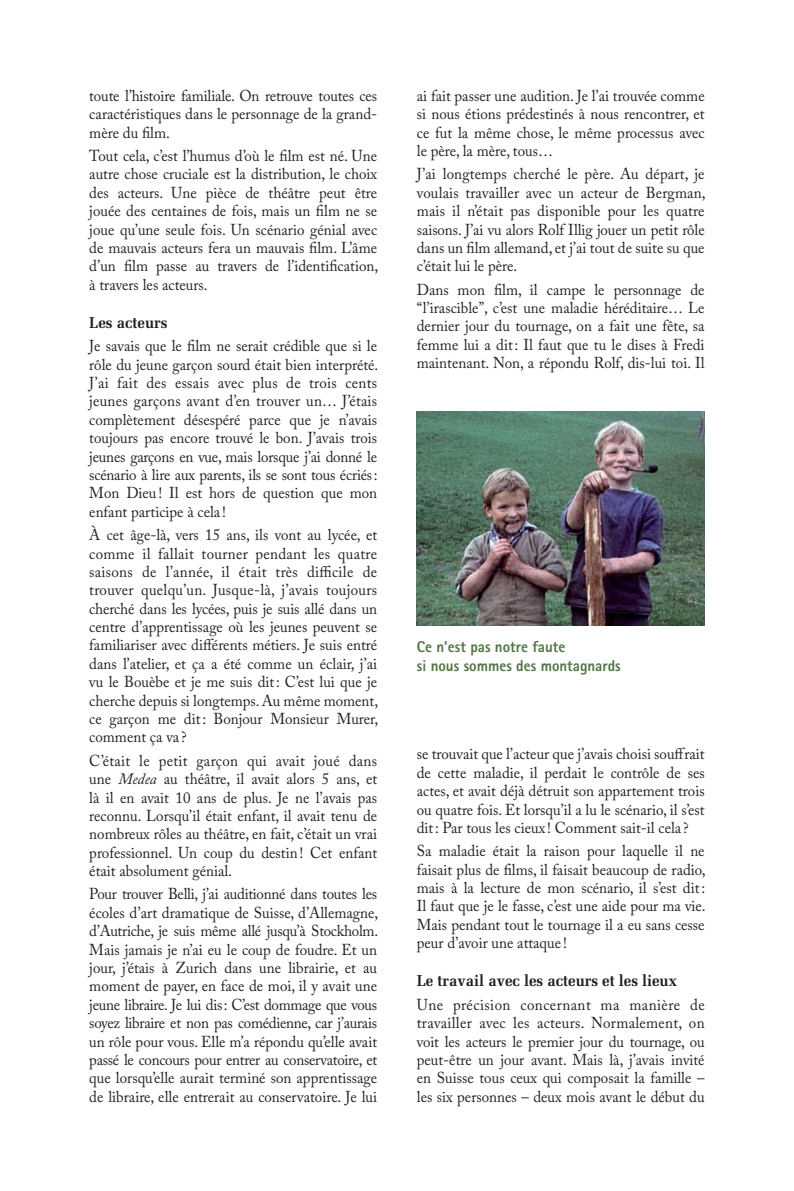
<style>
.page{position:relative;width:794px;height:1191px;background:#fff}
.page>*{position:absolute;margin:0;border:0;box-sizing:border-box;transform-origin:0 0}
.t1{font:15.75px/18.4px "Adobe Caslon Pro";color:#231f20;text-align:justify;scale:.95 1}
.t2{font:800 15.75px/18.4px "Rotis Sans Serif";color:#517442;scale:.95 1}
.t3{font:700 15.75px "Melior";color:#231f20;scale:.95 1}
.s1{font-style:italic}
</style>
<div class="page">
<img style="left:417px;top:412px;width:287px;height:213px">
<p class="t1" style="left:89px;top:88px;width:304px">toute l’histoire familiale. On retrouve toutes ces caractéristiques dans le personnage de la grand&shy;mère du film.</p>
<p class="t1" style="left:89px;top:148px;width:305px">Tout cela, c’est l’humus d’où le film est né. Une autre chose cruciale est la distribution, le choix des acteurs. Une pièce de théâtre peut être jouée des centaines de fois, mais un film ne se joue qu’une seule fois. Un scénario génial avec de mauvais acteurs fera un mauvais film. L’âme d’un film passe au travers de l’identification, à travers les acteurs.</p>
<p class="t3" style="left:89px;top:314px;width:84px">Les acteurs</p>
<p class="t1" style="left:89px;top:338px;width:305px">Je savais que le film ne serait crédible que si le rôle du jeune garçon sourd était bien interprété.<br>J’ai fait des essais avec plus de trois cents jeunes garçons avant d’en trouver un… J’étais complètement désespéré parce que je n’avais toujours pas encore trouvé le bon. J’avais trois jeunes garçons en vue, mais lorsque j’ai donné le scénario à lire aux parents, ils se sont tous écriés :<br>Mon Dieu ! Il est hors de question que mon enfant participe à cela !</p>
<p class="t1" style="left:89px;top:527px;width:306px">À cet âge-là, vers 15 ans, ils vont au lycée, et comme il fallait tourner pendant les quatre saisons de l’année, il était très difficile de trouver quelqu’un. Jusque-là, j’avais toujours cherché dans les lycées, puis je suis allé dans un centre d’apprentissage où les jeunes peuvent se familiariser avec différents métiers. Je suis entré dans l’atelier, et ça a été comme un éclair, j’ai vu le Bouèbe et je me suis dit : C’est lui que je cherche depuis si longtemps. Au même moment, ce garçon me dit : Bonjour Monsieur Murer, comment ça va ?</p>
<p class="t1" style="left:89px;top:753px;width:304px">C’était le petit garçon qui avait joué dans une <span class="s1">Medea</span> au théâtre, il avait alors 5 ans, et là il en avait 10 ans de plus. Je ne l’avais pas reconnu. Lorsqu’il était enfant, il avait tenu de nombreux rôles au théâtre, en fait, c’était un vrai professionnel. Un coup du destin ! Cet enfant était absolument génial.</p>
<p class="t1" style="left:89px;top:886px;width:305px">Pour trouver Belli, j’ai auditionné dans toutes les écoles d’art dramatique de Suisse, d’Allemagne, d’Autriche, je suis même allé jusqu’à Stockholm.<br>Mais jamais je n’ai eu le coup de foudre. Et un jour, j’étais à Zurich dans une librairie, et au moment de payer, en face de moi, il y avait une jeune libraire. Je lui dis : C’est dommage que vous soyez libraire et non pas comédienne, car j’aurais un rôle pour vous. Elle m’a répondu qu’elle avait passé le concours pour entrer au conservatoire, et que lorsqu’elle aurait terminé son apprentissage de libraire, elle entrerait au conservatoire. Je lui</p>
<p class="t1" style="left:417px;top:88px;width:304px">ai fait passer une audition. Je l’ai trouvée comme si nous étions prédestinés à nous rencontrer, et ce fut la même chose, le même processus avec le père, la mère, tous…</p>
<p class="t1" style="left:417px;top:166px;width:305px">J’ai longtemps cherché le père. Au départ, je voulais travailler avec un acteur de Bergman, mais il n’était pas disponible pour les quatre saisons. J’ai vu alors Rolf Illig jouer un petit rôle dans un film allemand, et j’ai tout de suite su que c’était lui le père.</p>
<p class="t1" style="left:417px;top:282px;width:304px">Dans mon film, il campe le personnage de “l’irascible”, c’est une maladie héréditaire… Le dernier jour du tournage, on a fait une fête, sa femme lui a dit : Il faut que tu le dises à Fredi maintenant. Non, a répondu Rolf, dis-lui toi. Il</p>
<p class="t2" style="left:417px;top:639px;width:216px">Ce n’est pas notre faute<br>si nous sommes des montagnards</p>
<p class="t1" style="left:417px;top:746px;width:304px">se trouvait que l’acteur que j’avais choisi souffrait de cette maladie, il perdait le contrôle de ses actes, et avait déjà détruit son appartement trois ou quatre fois. Et lorsqu’il a lu le scénario, il s’est dit : Par tous les cieux ! Comment sait-il cela ?</p>
<p class="t1" style="left:417px;top:843px;width:305px">Sa maladie était la raison pour laquelle il ne faisait plus de films, il faisait beaucoup de radio, mais à la lecture de mon scénario, il s’est dit :<br>Il faut que je le fasse, c’est une aide pour ma vie.<br>Mais pendant tout le tournage il a eu sans cesse peur d’avoir une attaque !</p>
<p class="t3" style="left:417px;top:972px;width:275px">Le travail avec les acteurs et les lieux</p>
<p class="t1" style="left:417px;top:997px;width:304px">Une précision concernant ma manière de tra vailler avec les acteurs. Normalement, on voit les acteurs le premier jour du tournage, ou peut-être un jour avant. Mais là, j’avais invité en Suisse tous ceux qui composait la famille – les six personnes – deux mois avant le début du</p>
</div>
